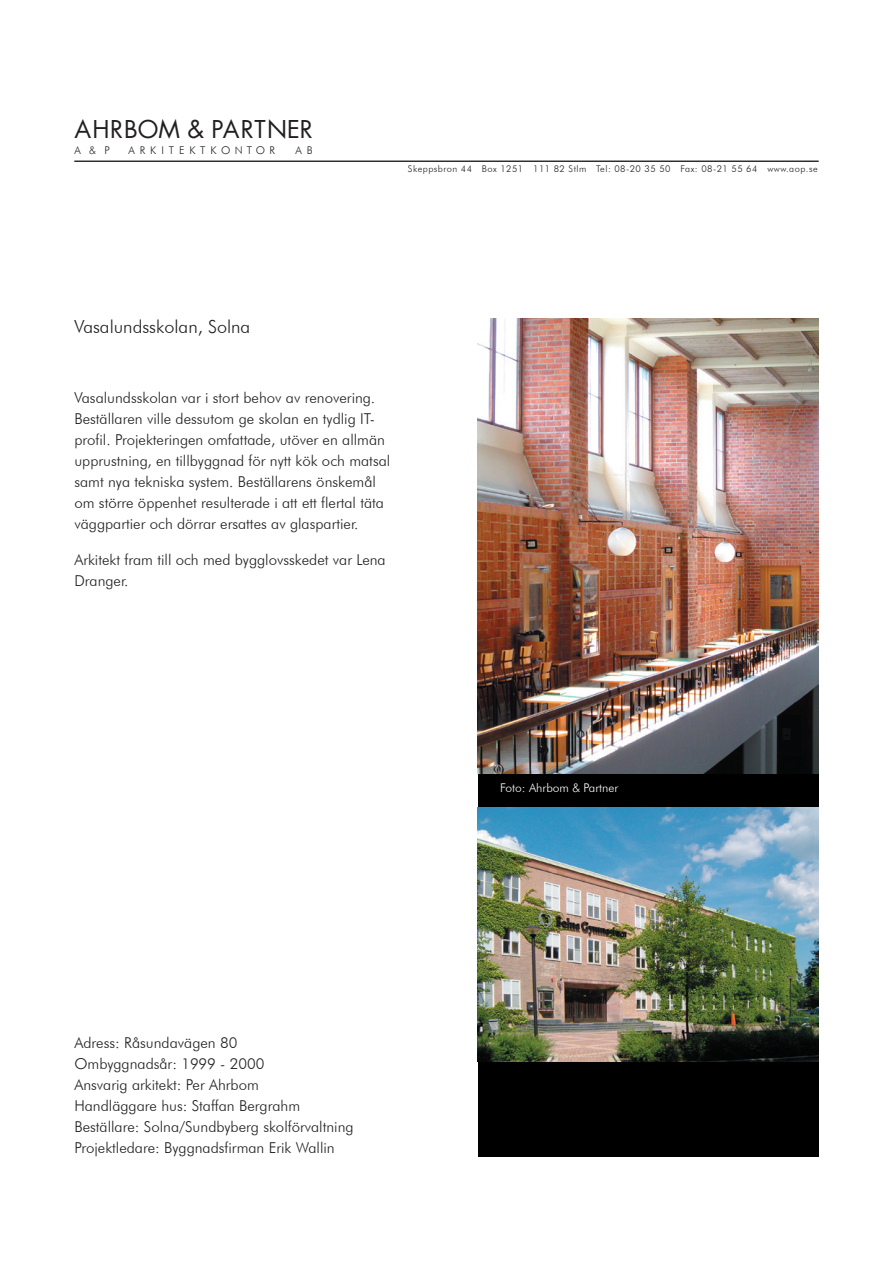
<style>
.page{position:relative;width:893px;height:1263px;background:#fff}
.page>*{position:absolute;margin:0;border:0;box-sizing:border-box;transform-origin:0 0}
.t1{font:24px "Futura";letter-spacing:.02em;color:#231f20}
.t2{font:300 18px "Futura BT";color:#231f20}
.t3{font:300 15px/21px "Futura BT";color:#231f20}
.t4{font:300 12px "Futura BT";color:#fff}
.t5{font:300 10.65px "Futura BT";letter-spacing:.465em;color:#231f20}
.t6{font:300 9.3px "Futura BT";letter-spacing:.05em;color:#231f20}
</style>
<div class="page">
<div style="left:478px;top:319px;width:341px;height:838px;background:#000"></div>
<img style="left:478px;top:808px;width:340px;height:253px">
<img style="left:478px;top:319px;width:341px;height:454px">
<hr style="left:74px;top:161px;width:745px;height:1px;background:#231f20">
<p class="t1" style="left:74px;top:113px;width:240px">AHRBOM &amp; PARTNER</p>
<p class="t5" style="left:74px;top:144px;width:37px">A&amp;P</p>
<p class="t5" style="left:128px;top:144px;width:148px">ARKITEKTKONTOR</p>
<p class="t5" style="left:295px;top:144px;width:19px">A B</p>
<p class="t6" style="left:408px;top:163px;width:411px">Skeppsbron 44 Box 1251 111 82 Stlm Tel: 08-20 35 50 Fax: 08-21 55 64 www.aop.se</p>
<p class="t2" style="left:74px;top:315px;width:177px">Vasalundsskolan, Solna</p>
<p class="t3" style="left:74px;top:387px;width:317px">Vasalundsskolan var i stort behov av renovering.<br>Beställaren ville dessutom ge skolan en tydlig IT&shy;profil. Projekteringen omfattade, utöver en allmän upprustning, en tillbyggnad för nytt kök och matsal samt nya tekniska system. Beställarens önskemål om större öppenhet resulterade i att ett flertal täta väggpartier och dörrar ersattes av glaspartier.</p>
<p class="t3" style="left:74px;top:549px;width:313px">Arkitekt fram till och med bygglovsskedet var Lena<br>Dranger.</p>
<p class="t4" style="left:500px;top:780px;width:120px">Foto: Ahrbom &amp; Partner</p>
<p class="t3" style="left:74px;top:1032px;width:164px">Adress: Råsundavägen 80</p>
<p class="t3" style="left:74px;top:1053px;width:191px">Ombyggnadsår: 1999 - 2000</p>
<p class="t3" style="left:74px;top:1074px;width:186px">Ansvarig arkitekt: Per Ahrbom</p>
<p class="t3" style="left:74px;top:1095px;width:227px">Handläggare hus: Staffan Bergrahm</p>
<p class="t3" style="left:74px;top:1116px;width:281px">Beställare: Solna/Sundbyberg skolförvaltning</p>
<p class="t3" style="left:74px;top:1137px;width:262px">Projektledare: Byggnadsfirman Erik Wallin</p>
</div>
